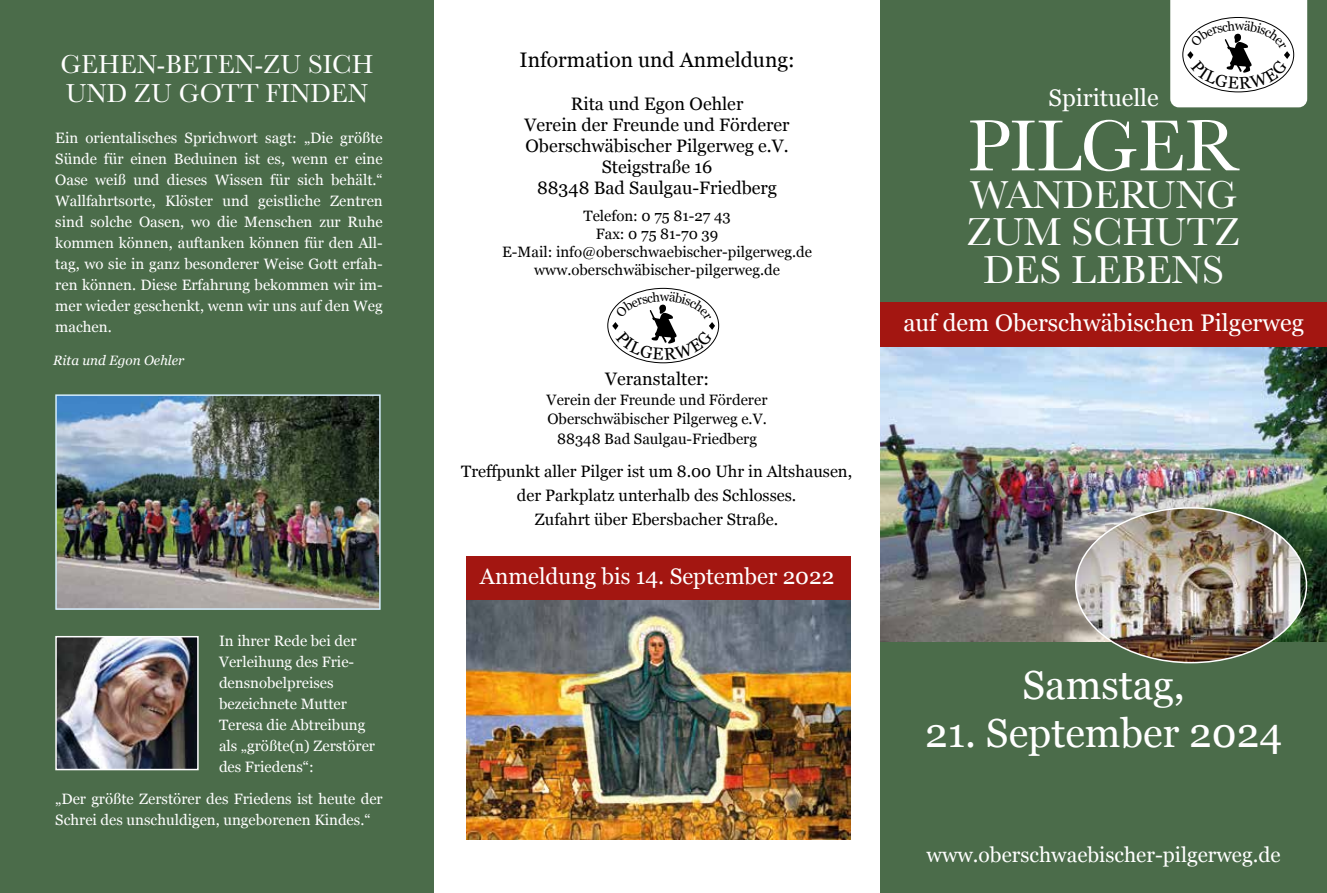
<style>
.page{position:relative;width:1327px;height:893px;background:#fff}
.page>*{position:absolute;margin:0;border:0;box-sizing:border-box;transform-origin:0 0}
.t1{font:75px "Baskerville";color:#fff}
.t2{font:40.5px/37.5px "Baskerville";color:#fff;text-align:center}
.t3{font:40.5px "Georgia";color:#fff}
.t4{font:27px/28.5px "Baskerville";color:#fff}
.t5{font:24px "Georgia";color:#fff}
.t6{font:22.5px "Georgia";color:#fff}
.t7{font:21px "Georgia";color:#fff}
.t8{font:21px "Georgia";color:#000}
.t9{font:18px/21px "Georgia";color:#000;text-align:center}
.t10{font:16.5px/24px "Georgia";color:#000;text-align:center}
.t11{font:15px/21px "Georgia";color:#fff}
.t12{font:15px/18px "Georgia";color:#000;text-align:center}
.t13{font:italic 13.5px "Georgia";color:#fff}
</style>
<div class="page">
<div style="left:880px;top:0;width:447px;height:893px;background:#4b6c4a"></div>
<div style="left:0;top:0;width:434px;height:893px;background:#4b6c4a"></div>
<div style="left:466px;top:556px;width:384px;height:45px;background:#a31611"></div>
<img style="left:58px;top:397px;width:320px;height:210px">
<div style="left:55px;top:394px;width:326px;height:216px;border:2px solid #d4edfc"></div>
<img style="left:466px;top:601px;width:384px;height:238px">
<img style="left:58px;top:639px;width:138px;height:128px">
<div style="left:55px;top:636px;width:144px;height:134px;border:2px solid #fff"></div>
<img style="left:881px;top:347px;width:446px;height:294px">
<div style="left:880px;top:302px;width:447px;height:45px;background:#a31611"></div>
<img style="left:1075px;top:508px;width:225px;height:155px">
<svg style="left:1170px;top:0;width:137px;height:107px;background:#f0f0f0"></svg>
<svg style="left:612px;top:291px;width:103px;height:69px"></svg>
<h3 class="t4" style="left:60px;top:51px;width:314px">GEHEN-BETEN-ZU SICH<br>UND ZU GOTT FINDEN</h3>
<h3 class="t8" style="left:519px;top:45px;width:277px">Information und Anmeldung:</h3>
<p class="t9" style="left:524px;top:93px;width:266px">Rita und Egon Oehler<br>Verein der Freunde und Förderer<br>Oberschwäbischer Pilgerweg e.V.<br>Steigstraße 16<br>88348 Bad Saulgau-Friedberg</p>
<p class="t12" style="left:502px;top:206px;width:311px">Telefon: 0 75 81-27 43<br>Fax: 0 75 81-70 39<br>E-Mail: info@oberschwaebischer-pilgerweg.de www.oberschwäbischer-pilgerweg.de</p>
<p class="t11" style="left:55px;top:127px;width:329px;text-align:justify">Ein orientalisches Sprichwort sagt: „Die größte Sünde für einen Beduinen ist es, wenn er eine Oase weiß und dieses Wissen für sich behält.“ Wallfahrtsorte, Klöster und geistliche Zentren sind solche Oasen, wo die Menschen zur Ruhe kommen können, auftanken können für den All&shy;tag, wo sie in ganz besonderer Weise Gott erfah&shy;ren können. Diese Erfahrung bekommen wir im&shy;mer wieder geschenkt, wenn wir uns auf den Weg machen.</p>
<p class="t13" style="left:53px;top:350px;width:133px">Rita und Egon Oehler</p>
<p class="t11" style="left:219px;top:630px;width:158px">In ihrer Rede bei der<br>Verleihung des Frie&shy;densnobelpreises bezeichnete Mutter<br>Teresa die Abtreibung als „größte(n) Zerstörer des Friedens“:</p>
<p class="t11" style="left:55px;top:787px;width:329px">„Der größte Zerstörer des Friedens ist heute der<br>Schrei des unschuldigen, ungeborenen Kindes.“</p>
<p class="t9" style="left:605px;top:368px;width:105px">Veranstalter:</p>
<p class="t12" style="left:547px;top:389px;width:222px;line-height:19.5px">Verein der Freunde und Förderer<br>Oberschwäbischer Pilgerweg e.V.<br>88348 Bad Saulgau-Friedberg</p>
<p class="t10" style="left:461px;top:458px;width:392px">Treffpunkt aller Pilger ist um 8.00 Uhr in Altshausen, der Parkplatz unterhalb des Schlosses.<br>Zufahrt über Ebersbacher Straße.</p>
<h3 class="t6" style="left:480px;top:560px;width:356px">Anmeldung bis 14. September 2022</h3>
<h3 class="t5" style="left:1048px;top:80px;width:112px">Spirituelle</h3>
<h1 class="t1" style="left:967px;top:98px;width:273px">PILGER</h1>
<h2 class="t2" style="left:967px;top:177px;width:275px">WANDERUNG<br>ZUM SCHUTZ<br>DES LEBENS</h2>
<h3 class="t5" style="left:903px;top:305px;width:402px">auf dem Oberschwäbischen Pilgerweg</h3>
<h2 class="t3" style="left:1022px;top:655px;width:164px">Samstag,</h2>
<h2 class="t3" style="left:925px;top:703px;width:359px">21. September 2024</h2>
<h3 class="t7" style="left:926px;top:839px;width:356px">www.oberschwaebischer-pilgerweg.de</h3>
</div>
